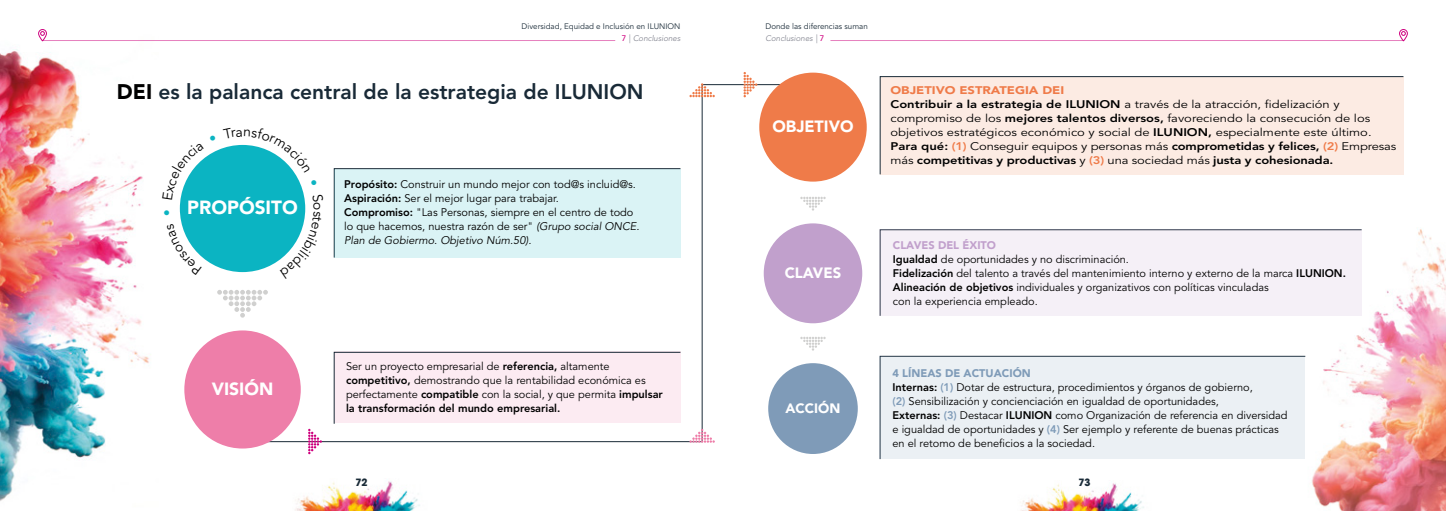
<style>
.page{position:relative;width:1446px;height:511px;background:#fff}
.page>*{position:absolute;margin:0;border:0;box-sizing:border-box;transform-origin:0 0}
.txt_general{font:800 21px "Avenir LT Std";color:#192a37}
.txt_general-2{font:900 18.9px "Avenir LT Std";color:#fff}
.txt_general-3{font:900 17.5px "Avenir LT Std";color:#fff}
.txt_general-4{font:900 16.2px "Avenir LT Std";color:#fff}
.txt_general-5{font:900 14.9px "Avenir LT Std";color:#fff}
.txt_general-6{font:900 13.5px "Avenir LT Std";color:#fff}
.txt_general-7{font:11px/14px "Avenir LT Std";color:#000}
.txt_general-8{font:11px/14px "Avenir LT Std";color:#000;scale:1.18 1}
.txt_general-9{font:800 11px/14px "Avenir LT Std";letter-spacing:-.01em;color:#000;scale:1.18 1}
.txt_general-10{font:900 11px "Avenir LT Std";color:#7f9bb8}
.txt_general-11{font:900 11px "Avenir LT Std";color:#c1a0cc}
.t1{font:700 11px "Avant Garde Md ITC";color:#192a37}
.t2{font:8px "Avenir LT Std";color:#192a37}
.t3{font:italic 300 8px "Avenir LT Std";color:#797b87}
.s1{font-weight:500;font-style:normal;color:#ce007e}
.s2{font-weight:900;color:#000}
.s3{font-weight:800}
.s4{font-style:italic}
.s5{font-weight:900;color:#ef7b49}
.s6{color:#ef7b49}
.s7{font-weight:400}
.s8{font-weight:800;color:#7f9bb8}
</style>
<div class="page">
<img style="left:1023px;top:483px;width:121px;height:27px">
<img style="left:295px;top:481px;width:125px;height:29px">
<img style="left:1312px;top:229px;width:134px;height:281px">
<img style="left:0;top:41px;width:149px;height:460px">
<svg style="left:271px;top:84px;width:535px;height:357px"></svg>
<div style="left:184px;top:330px;width:117px;height:118px;background:#ee7ea9;border-radius:50%"></div>
<svg style="left:1399px;top:29px;width:9px;height:12px"></svg>
<svg style="left:38px;top:29px;width:9px;height:12px"></svg>
<svg style="left:879px;top:229px;width:483px;height:87px"></svg>
<div style="left:879px;top:230px;width:482px;height:85px;background:#f5f0f7"></div>
<div style="left:879px;top:356px;width:426px;height:103px;background:#ebf0f4"></div>
<div style="left:151px;top:117px;width:183px;height:182px;background:#fff;border-radius:50%"></div>
<div style="left:180px;top:145px;width:125px;height:127px;background:#0bb4c2;border-radius:50%"></div>
<div style="left:758px;top:353px;width:110px;height:110px;background:#fff;border-radius:50%"></div>
<div style="left:768px;top:363px;width:90px;height:90px;background:#7f9bb8;border-radius:50%"></div>
<div style="left:752px;top:213px;width:121px;height:120px;background:#fff;border-radius:50%"></div>
<div style="left:764px;top:223px;width:98px;height:100px;background:#c1a0cc;border-radius:50%"></div>
<div style="left:759px;top:73px;width:108px;height:108px;background:#ef7b49;border-radius:50%"></div>
<svg style="left:308px;top:428px;width:14px;height:26px"></svg>
<svg style="left:743px;top:72px;width:14px;height:25px"></svg>
<svg style="left:689px;top:428px;width:26px;height:14px"></svg>
<svg style="left:689px;top:83px;width:26px;height:14px"></svg>
<svg style="left:217px;top:290px;width:51px;height:27px"></svg>
<svg style="left:800px;top:196px;width:26px;height:14px"></svg>
<svg style="left:800px;top:336px;width:26px;height:14px"></svg>
<div style="left:334px;top:351px;width:347px;height:73px;background:#fcebf2"></div>
<hr style="left:830px;top:40px;width:573px;height:1px;background:#ce007e">
<hr style="left:43px;top:40px;width:572px;height:1px;background:#ce007e">
<svg style="left:334px;top:168px;width:347px;height:90px"></svg>
<div style="left:334px;top:169px;width:346px;height:88px;background:#daf3f5"></div>
<div style="left:879px;top:76px;width:525px;height:99px;background:#fcebe3"></div>
<svg style="left:181px;top:223px;width:21px;height:34px"></svg>
<svg style="left:180px;top:151px;width:36px;height:49px"></svg>
<svg style="left:223px;top:127px;width:87px;height:46px"></svg>
<svg style="left:280px;top:194px;width:43px;height:84px"></svg>
<p class="t2" style="left:522px;top:22px;width:160px">Diversidad, Equidad e Inclusión en ILUNION</p>
<p class="t2" style="left:765px;top:22px;width:104px">Donde las diferencias suman</p>
<p class="t3" style="left:622px;top:33px;width:60px"><span class="s1">7</span> | Conclusiones</p>
<p class="t3" style="left:765px;top:33px;width:60px">Conclusiones | <span class="s1">7</span></p>
<p class="txt_general" style="left:117px;top:79px;width:528px"><span class="s2">DEI</span> es la palanca central de la estrategia de ILUNION</p>
<p class="txt_general-2" style="left:187px;top:196px;width:112px">PROPÓSITO</p>
<p class="txt_general-3" style="left:212px;top:378px;width:63px">VISIÓN</p>
<p class="txt_general-7" style="left:344px;top:177px;width:293px"><span class="s3">Propósito:</span> Construir un mundo mejor con tod@s incluid@s.</p>
<p class="txt_general-7" style="left:344px;top:191px;width:216px"><span class="s3">Aspiración:</span> Ser el mejor lugar para trabajar.</p>
<p class="txt_general-7" style="left:344px;top:205px;width:297px"><span class="s3">Compromiso:</span> "Las Personas, siempre en el centro de todo lo que hacemos, nuestra razón de ser" <span class="s4">(Grupo social ONCE.<br>Plan de Gobiermo. Objetivo Núm.50).</span></p>
<p class="txt_general-7" style="left:346px;top:359px;width:318px">Ser un proyecto empresarial de <span class="s3">referencia,</span> altamente <span class="s3">competitivo,</span> demostrando que la rentabilidad económica es perfectamente <span class="s3">compatible</span> con la social, y que permita <span class="s3">impulsar la transformación del mundo empresarial.</span></p>
<p class="txt_general-4" style="left:772px;top:116px;width:83px">OBJETIVO</p>
<p class="txt_general-5" style="left:785px;top:263px;width:58px">CLAVES</p>
<p class="txt_general-6" style="left:785px;top:399px;width:56px">ACCIÓN</p>
<p class="txt_general-8" style="left:890px;top:83px;width:409px"><span class="s5">OBJETIVO ESTRATEGIA DEI<br></span><span class="s3">Contribuir a la estrategia de ILUNION</span> a través de la atracción, fidelización y compromiso de los <span class="s3">mejores talentos diversos,</span> favoreciendo la consecución de los objetivos estratégicos económico y social de <span class="s3">ILUNION,</span> especialmente este último.</p>
<p class="txt_general-9" style="left:890px;top:139px;width:430px">Para qué: <span class="s6">(1)</span> <span class="s7">Conseguir equipos y personas más</span> comprometidas y felices, <span class="s6">(2)</span> <span class="s7">Empresas más</span> competitivas y productivas <span class="s7">y</span> <span class="s6">(3)</span> <span class="s7">una sociedad más</span> justa y cohesionada.</p>
<p class="txt_general-11" style="left:893px;top:238px;width:105px">CLAVES DEL ÉXITO</p>
<p class="txt_general-7" style="left:893px;top:252px;width:238px"><span class="s3">Igualdad</span> de oportunidades y no discriminación.</p>
<p class="txt_general-7" style="left:893px;top:266px;width:455px"><span class="s3">Fidelización</span> del talento a través del mantenimiento interno y externo de la marca <span class="s3">ILUNION.</span></p>
<p class="txt_general-7" style="left:893px;top:280px;width:377px"><span class="s3">Alineación de objetivos</span> individuales y organizativos con políticas vinculadas con la experiencia empleado.</p>
<p class="txt_general-10" style="left:892px;top:366px;width:140px">4 LÍNEAS DE ACTUACIÓN</p>
<p class="txt_general-7" style="left:892px;top:380px;width:362px"><span class="s3">Internas:</span> <span class="s8">(1)</span> Dotar de estructura, procedimientos y órganos de gobierno, <span class="s8">(2)</span> Sensibilización y concienciación en igualdad de oportunidades,</p>
<p class="txt_general-7" style="left:892px;top:408px;width:396px"><span class="s3">Externas:</span> <span class="s8">(3)</span> Destacar <span class="s3">ILUNION</span> como Organización de referencia en diversidad e igualdad de oportunidades y <span class="s8">(4)</span> Ser ejemplo y referente de buenas prácticas en el retomo de beneficios a la sociedad.</p>
<p class="t1" style="left:355px;top:475px;width:14px">72</p>
<p class="t1" style="left:1078px;top:475px;width:14px">73</p>
</div>
